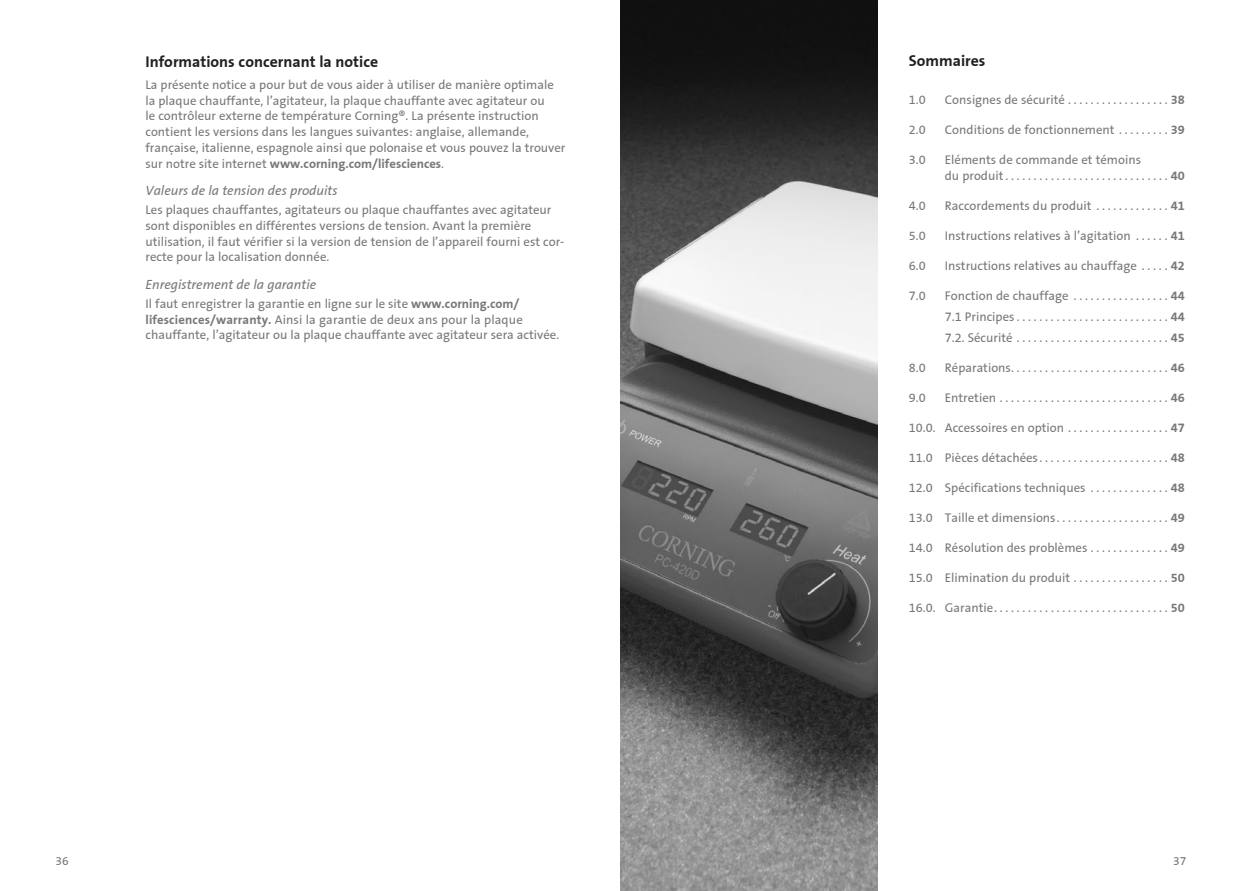
<style>
.page{position:relative;width:1242px;height:891px;background:#fff}
.page>*{position:absolute;margin:0;border:0;box-sizing:border-box;transform-origin:0 0}
.A_Head{font:700 15.75px "Corning Sans";color:#231f20}
.C_Head{font:italic 13.5px "Corning Sans";color:#76787b}
.Body{font:12.75px/15.8px "Corning Sans";color:#76787b}
.TOC_sub{font:12.75px "Corning Sans";color:#76787b}
.t1{font:12px "Corning Sans";color:#76787b}
.s1{font-weight:700}
</style>
<div class="page">
<img style="left:621px;top:0;width:256px;height:891px">
<p class="A_Head" style="left:146px;top:53px;width:234px">Informations concernant la notice</p>
<p class="Body" style="left:146px;top:77px;width:422px">La présente notice a pour but de vous aider à utiliser de manière optimale la plaque chauffante, l’agitateur, la plaque chauffante avec agitateur ou<br>le contrôleur externe de température Corning®. La présente instruction contient les versions dans les langues suivantes: anglaise, allemande, française, italienne, espagnole ainsi que polonaise et vous pouvez la trouver sur notre site internet <span class="s1">www.corning.com/lifesciences</span>.</p>
<p class="C_Head" style="left:146px;top:183px;width:194px">Valeurs de la tension des produits</p>
<p class="Body" style="left:146px;top:202px;width:420px">Les plaques chauffantes, agitateurs ou plaque chauffantes avec agitateur sont disponibles en différentes versions de tension. Avant la première utilisation, il faut vérifier si la version de tension de l’appareil fourni est cor&shy;recte pour la localisation donnée.</p>
<p class="C_Head" style="left:146px;top:277px;width:172px">Enregistrement de la garantie</p>
<p class="Body" style="left:146px;top:296px;width:414px">Il faut enregistrer la garantie en ligne sur le site <span class="s1">www.corning.com/ lifesciences/warranty.</span> Ainsi la garantie de deux ans pour la plaque chauffante, l’agitateur ou la plaque chauffante avec agitateur sera activée.</p>
<p class="A_Head" style="left:909px;top:52px;width:78px">Sommaires</p>
<p class="Body" style="left:909px;top:92px;width:18px">1.0</p>
<p class="Body" style="left:945px;top:92px;width:242px">Consignes de sécurité . . . . . . . . . . . . . . . . . . <span class="s1">38</span></p>
<p class="Body" style="left:909px;top:122px;width:18px">2.0</p>
<p class="Body" style="left:945px;top:122px;width:242px">Conditions de fonctionnement . . . . . . . . . <span class="s1">39</span></p>
<p class="Body" style="left:909px;top:152px;width:18px">3.0</p>
<p class="Body" style="left:945px;top:151px;width:242px;line-height:16.5px">Eléments de commande et témoins<br>du produit . . . . . . . . . . . . . . . . . . . . . . . . . . . . . <span class="s1">40</span></p>
<p class="Body" style="left:909px;top:198px;width:18px">4.0</p>
<p class="Body" style="left:945px;top:198px;width:242px">Raccordements du produit . . . . . . . . . . . . . <span class="s1">41</span></p>
<p class="Body" style="left:909px;top:228px;width:18px">5.0</p>
<p class="Body" style="left:945px;top:228px;width:242px">Instructions relatives à l’agitation . . . . . . <span class="s1">41</span></p>
<p class="Body" style="left:909px;top:258px;width:18px">6.0</p>
<p class="Body" style="left:945px;top:258px;width:242px">Instructions relatives au chauffage . . . . . <span class="s1">42</span></p>
<p class="Body" style="left:909px;top:288px;width:18px">7.0</p>
<p class="Body" style="left:945px;top:288px;width:242px">Fonction de chauffage . . . . . . . . . . . . . . . . . <span class="s1">44</span></p>
<p class="TOC_sub" style="left:945px;top:310px;width:241px">7.1 Principes . . . . . . . . . . . . . . . . . . . . . . . . . . . <span class="s1">44</span></p>
<p class="TOC_sub" style="left:945px;top:331px;width:241px">7.2. Sécurité . . . . . . . . . . . . . . . . . . . . . . . . . . . <span class="s1">45</span></p>
<p class="Body" style="left:909px;top:360px;width:18px">8.0</p>
<p class="Body" style="left:945px;top:360px;width:242px">Réparations . . . . . . . . . . . . . . . . . . . . . . . . . . . . <span class="s1">46</span></p>
<p class="Body" style="left:909px;top:390px;width:18px">9.0</p>
<p class="Body" style="left:945px;top:390px;width:242px">Entretien . . . . . . . . . . . . . . . . . . . . . . . . . . . . . . <span class="s1">46</span></p>
<p class="Body" style="left:909px;top:420px;width:277px">10.0. Accessoires en option . . . . . . . . . . . . . . . . . . <span class="s1">47</span></p>
<p class="Body" style="left:909px;top:450px;width:277px">11.0 Pièces détachées . . . . . . . . . . . . . . . . . . . . . . . <span class="s1">48</span></p>
<p class="Body" style="left:909px;top:480px;width:277px">12.0 Spécifications techniques . . . . . . . . . . . . . . <span class="s1">48</span></p>
<p class="Body" style="left:909px;top:510px;width:277px">13.0 Taille et dimensions . . . . . . . . . . . . . . . . . . . . <span class="s1">49</span></p>
<p class="Body" style="left:909px;top:540px;width:277px">14.0 Résolution des problèmes . . . . . . . . . . . . . . <span class="s1">49</span></p>
<p class="Body" style="left:909px;top:570px;width:277px">15.0 Elimination du produit . . . . . . . . . . . . . . . . . <span class="s1">50</span></p>
<p class="Body" style="left:909px;top:600px;width:277px">16.0. Garantie . . . . . . . . . . . . . . . . . . . . . . . . . . . . . . . <span class="s1">50</span></p>
<p class="t1" style="left:56px;top:854px;width:15px">36</p>
<p class="t1" style="left:1173px;top:854px;width:15px">37</p>
</div>
